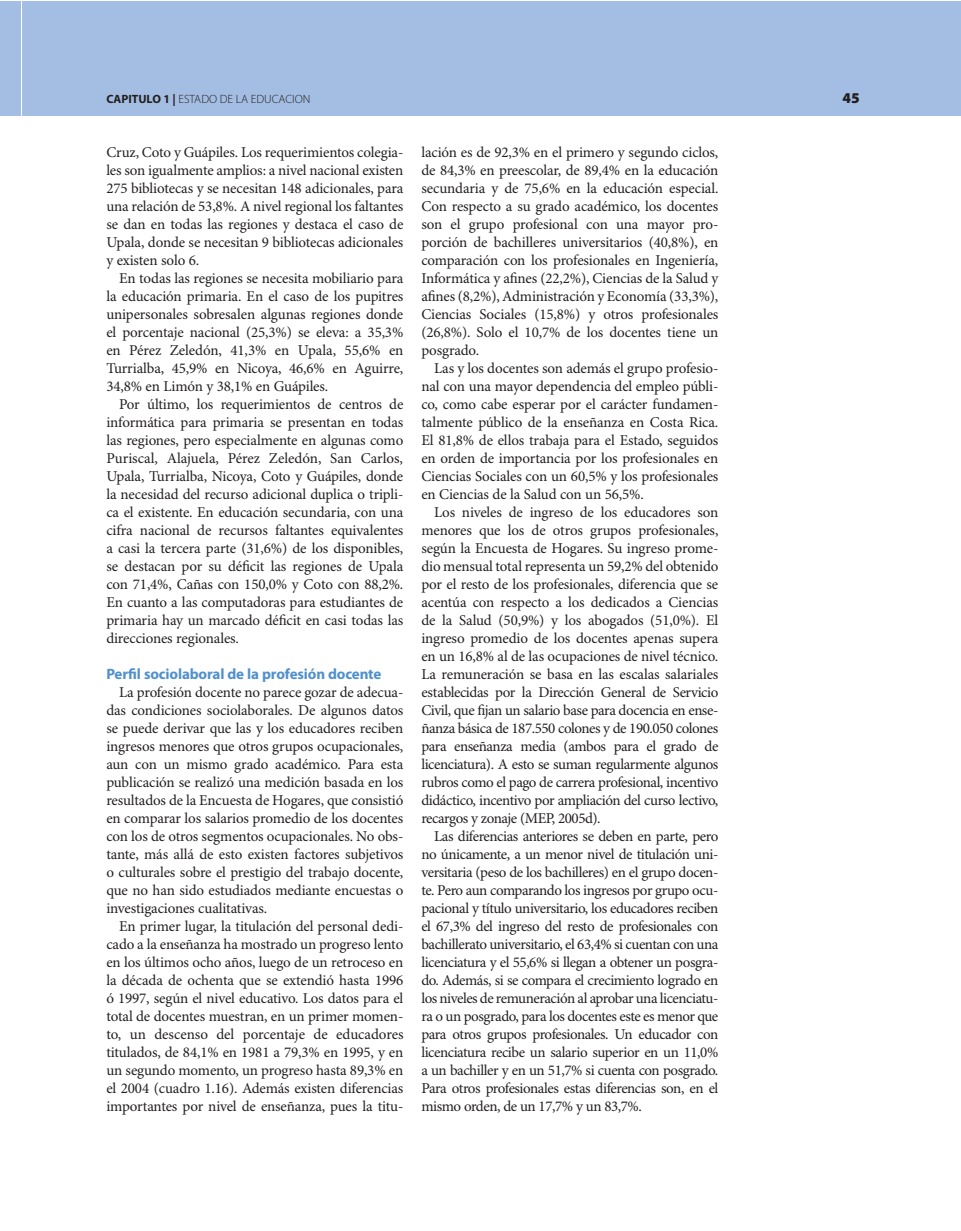
<style>
.page{position:relative;width:961px;height:1231px;background:#fff}
.page>*{position:absolute;margin:0;border:0;box-sizing:border-box;transform-origin:0 0}
.t1{font:15px/18px "Minion Pro";letter-spacing:-.01em;color:#231f20;text-align:justify}
.t2{font:700 15px "Myriad Pro";letter-spacing:-.01em;color:#5090cc}
.t3{font:900 15px "Myriad Pro";color:#231f20}
.t4{font:300 12px "Myriad Pro";color:#231f20}
.s1{font-weight:700}
</style>
<div class="page">
<div style="left:0;top:1px;width:21px;height:115px;background:#a4bee3"></div>
<div style="left:22px;top:1px;width:939px;height:115px;background:#a4bee3"></div>
<p class="t4" style="left:106px;top:92px;width:206px"><span class="s1">CAPITULO 1 |</span> ESTADO DE LA EDUCACION</p>
<p class="t3" style="left:842px;top:89px;width:19px">45</p>
<p class="t1" style="left:106px;top:144px;width:298px">Cruz, Coto y Guápiles. Los requerimientos colegia&shy;les son igualmente amplios: a nivel nacional existen 275 bibliotecas y se necesitan 148 adicionales, para una relación de 53,8%. A nivel regional los faltantes se dan en todas las regiones y destaca el caso de Upala, donde se necesitan 9 bibliotecas adicionales y existen solo 6.</p>
<p class="t1" style="left:106px;top:270px;width:299px;text-indent:13px">En todas las regiones se necesita mobiliario para la educación primaria. En el caso de los pupitres unipersonales sobresalen algunas regiones donde el porcentaje nacional (25,3%) se eleva: a 35,3% en Pérez Zeledón, 41,3% en Upala, 55,6% en Turrialba, 45,9% en Nicoya, 46,6% en Aguirre, 34,8% en Limón y 38,1% en Guápiles.</p>
<p class="t1" style="left:106px;top:396px;width:298px;text-indent:13px">Por último, los requerimientos de centros de informática para primaria se presentan en todas las regiones, pero especialmente en algunas como Puriscal, Alajuela, Pérez Zeledón, San Carlos, Upala, Turrialba, Nicoya, Coto y Guápiles, donde la necesidad del recurso adicional duplica o tripli&shy;ca el existente. En educación secundaria, con una cifra nacional de recursos faltantes equivalentes a casi la tercera parte (31,6%) de los disponibles, se destacan por su déficit las regiones de Upala con 71,4%, Cañas con 150,0% y Coto con 88,2%.<br>En cuanto a las computadoras para estudiantes de primaria hay un marcado déficit en casi todas las direcciones regionales.</p>
<p class="t2" style="left:106px;top:666px;width:276px">Perfil sociolaboral de la profesión docente</p>
<p class="t1" style="left:106px;top:684px;width:298px;text-indent:13px">La profesión docente no parece gozar de adecua&shy;das condiciones sociolaborales. De algunos datos se puede derivar que las y los educadores reciben ingresos menores que otros grupos ocupacionales, aun con un mismo grado académico. Para esta publicación se realizó una medición basada en los resultados de la Encuesta de Hogares, que consistió en comparar los salarios promedio de los docentes con los de otros segmentos ocupacionales. No obs&shy;tante, más allá de esto existen factores subjetivos o culturales sobre el prestigio del trabajo docente, que no han sido estudiados mediante encuestas o investigaciones cualitativas.</p>
<p class="t1" style="left:106px;top:918px;width:299px;text-indent:13px">En primer lugar, la titulación del personal dedi&shy;cado a la enseñanza ha mostrado un progreso lento en los últimos ocho años, luego de un retroceso en la década de ochenta que se extendió hasta 1996 ó 1997, según el nivel educativo. Los datos para el total de docentes muestran, en un primer momen&shy;to, un descenso del porcentaje de educadores titulados, de 84,1% en 1981 a 79,3% en 1995, y en un segundo momento, un progreso hasta 89,3% en el 2004 (cuadro 1.16). Además existen diferencias importantes por nivel de enseñanza, pues la titu-</p>
<p class="t1" style="left:421px;top:144px;width:298px">lación es de 92,3% en el primero y segundo ciclos, de 84,3% en preescolar, de 89,4% en la educación secundaria y de 75,6% en la educación especial.<br>Con respecto a su grado académico, los docentes son el grupo profesional con una mayor pro&shy;porción de bachilleres universitarios (40,8%), en comparación con los profesionales en Ingeniería, Informática y afines (22,2%), Ciencias de la Salud y afines (8,2%), Administración y Economía (33,3%), Ciencias Sociales (15,8%) y otros profesionales (26,8%). Solo el 10,7% de los docentes tiene un posgrado.</p>
<p class="t1" style="left:421px;top:360px;width:298px;text-indent:13px">Las y los docentes son además el grupo profesio&shy;nal con una mayor dependencia del empleo públi&shy;co, como cabe esperar por el carácter fundamen&shy;talmente público de la enseñanza en Costa Rica.<br>El 81,8% de ellos trabaja para el Estado, seguidos en orden de importancia por los profesionales en Ciencias Sociales con un 60,5% y los profesionales en Ciencias de la Salud con un 56,5%.</p>
<p class="t1" style="left:421px;top:504px;width:298px;text-indent:13px">Los niveles de ingreso de los educadores son menores que los de otros grupos profesionales, según la Encuesta de Hogares. Su ingreso prome&shy;dio mensual total representa un 59,2% del obtenido por el resto de los profesionales, diferencia que se acentúa con respecto a los dedicados a Ciencias de la Salud (50,9%) y los abogados (51,0%). El ingreso promedio de los docentes apenas supera en un 16,8% al de las ocupaciones de nivel técnico.<br>La remuneración se basa en las escalas salariales establecidas por la Dirección General de Servicio Civil, que fijan un salario base para docencia en ense&shy;ñanza básica de 187.550 colones y de 190.050 colones para enseñanza media (ambos para el grado de licenciatura). A esto se suman regularmente algunos rubros como el pago de carrera profesional, incentivo didáctico, incentivo por ampliación del curso lectivo, recargos y zonaje (MEP, 2005d).</p>
<p class="t1" style="left:421px;top:828px;width:298px;text-indent:13px">Las diferencias anteriores se deben en parte, pero no únicamente, a un menor nivel de titulación uni&shy;versitaria (peso de los bachilleres) en el grupo docen&shy;te. Pero aun comparando los ingresos por grupo ocu&shy;pacional y título universitario, los educadores reciben el 67,3% del ingreso del resto de profesionales con bachillerato universitario, el 63,4% si cuentan con una licenciatura y el 55,6% si llegan a obtener un posgra&shy;do. Además, si se compara el crecimiento logrado en los niveles de remuneración al aprobar una licenciatu&shy;ra o un posgrado, para los docentes este es menor que para otros grupos profesionales. Un educador con licenciatura recibe un salario superior en un 11,0% a un bachiller y en un 51,7% si cuenta con posgrado.<br>Para otros profesionales estas diferencias son, en el mismo orden, de un 17,7% y un 83,7%.</p>
</div>
